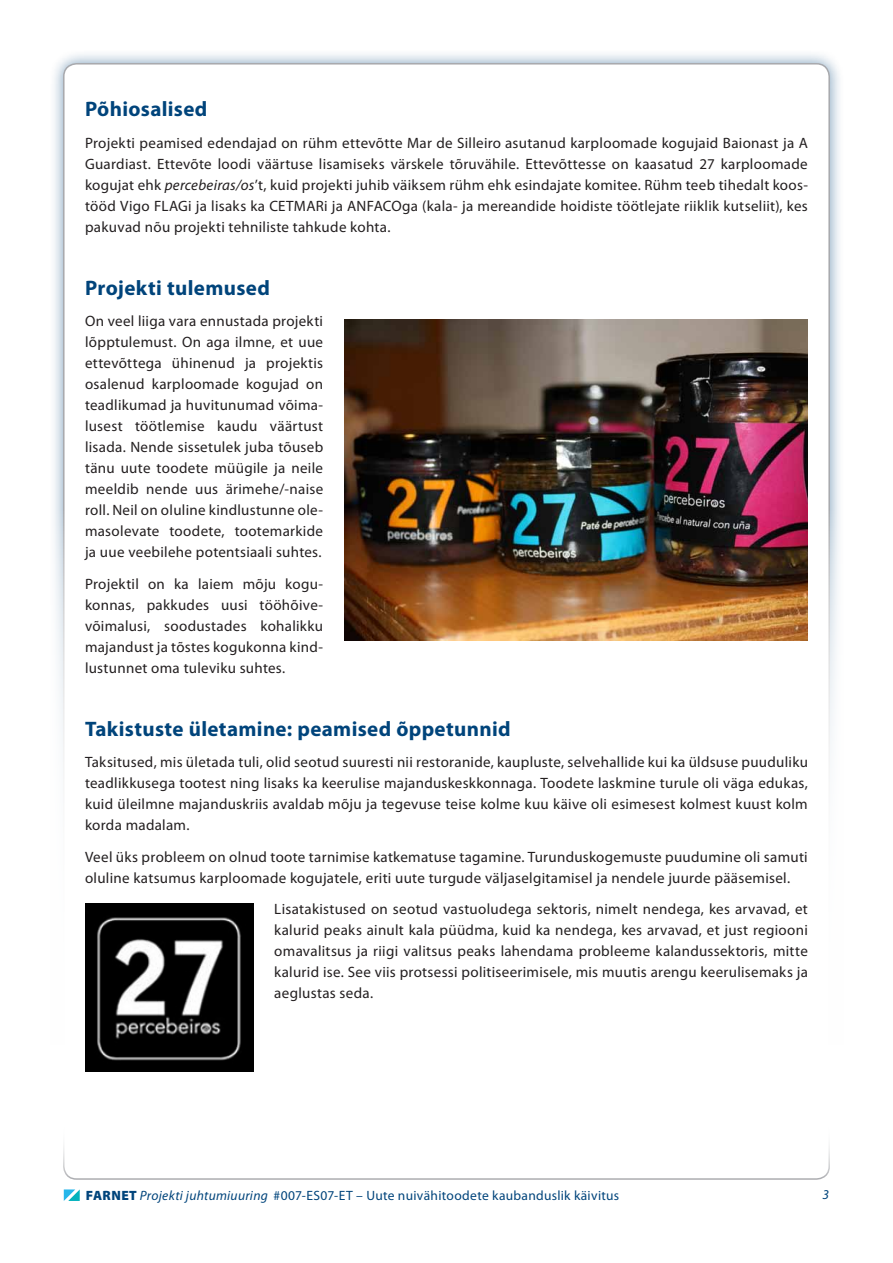
<style>
.page{position:relative;width:893px;height:1263px;background:#fff}
.page>*{position:absolute;margin:0;border:0;box-sizing:border-box;transform-origin:0 0}
.t1{font:700 21px "Myriad Pro";letter-spacing:.015em;color:#00447b}
.t2{font:15px/21px "Myriad Pro";letter-spacing:.02em;color:#231f20;text-align:justify}
.t3{font:13.5px "Myriad Pro";letter-spacing:.02em;color:#00447b}
.t4{font:italic 13.5px "Myriad Pro";color:#00447b}
.s1{font-style:italic}
.s2{font-weight:900}
</style>
<div class="page">
<div style="left:49px;top:49px;width:795px;height:1165px;background:#00447b;opacity:.5"></div>
<div style="left:64px;top:64px;width:765px;height:1135px;background:#fff;border-radius:13px"></div>
<div style="left:0;top:510px;width:893px;height:753px;background:#fff"></div>
<svg style="left:63px;top:1146px;width:767px;height:34px"></svg>
<svg style="left:64px;top:1189px;width:16px;height:12px"></svg>
<img style="left:344px;top:320px;width:464px;height:320px">
<img style="left:85px;top:903px;width:168px;height:168px">
<h1 class="t1" style="left:85px;top:95px;width:124px">Põhiosalised</h1>
<p class="t2" style="left:85px;top:132px;width:724px">Projekti peamised edendajad on rühm ettevõtte Mar de Silleiro asutanud karploomade kogujaid Baionast ja A Guardiast. Ettevõte loodi väärtuse lisamiseks värskele tõruvähile. Ettevõttesse on kaasatud 27 karploomade kogujat ehk <span class="s1">percebeiras/os</span>’t, kuid projekti juhib väiksem rühm ehk esindajate komitee. Rühm teeb tihedalt koos&shy;tööd Vigo FLAGi ja lisaks ka CETMARi ja ANFACOga (kala- ja mereandide hoidiste töötlejate riiklik kutseliit), kes pakuvad nõu projekti tehniliste tahkude kohta.</p>
<h1 class="t1" style="left:85px;top:274px;width:186px">Projekti tulemused</h1>
<p class="t2" style="left:85px;top:310px;width:240px">On veel liiga vara ennustada projekti lõpptulemust. On aga ilmne, et uue ettevõttega ühinenud ja projektis osalenud karploomade kogujad on teadlikumad ja huvitunumad võima&shy;lusest töötlemise kaudu väärtust lisada. Nende sissetulek juba tõuseb tänu uute toodete müügile ja neile meeldib nende uus ärimehe/-naise roll. Neil on oluline kindlustunne ole&shy;masolevate toodete, tootemarkide ja uue veebilehe potentsiaali suhtes.</p>
<p class="t2" style="left:85px;top:573px;width:240px">Projektil on ka laiem mõju kogu&shy;konnas, pakkudes uusi tööhõive&shy;võimalusi, soodustades kohalikku majandust ja tõstes kogukonna kind&shy;lustunnet oma tuleviku suhtes.</p>
<h1 class="t1" style="left:85px;top:715px;width:427px">Takistuste ületamine: peamised õppetunnid</h1>
<p class="t2" style="left:85px;top:751px;width:724px">Taksitused, mis ületada tuli, olid seotud suuresti nii restoranide, kaupluste, selvehallide kui ka üldsuse puuduliku teadlikkusega tootest ning lisaks ka keerulise majanduskeskkonnaga. Toodete laskmine turule oli väga edukas, kuid üleilmne majanduskriis avaldab mõju ja tegevuse teise kolme kuu käive oli esimesest kolmest kuust kolm korda madalam.</p>
<p class="t2" style="left:85px;top:846px;width:724px">Veel üks probleem on olnud toote tarnimise katkematuse tagamine. Turunduskogemuste puudumine oli samuti oluline katsumus karploomade kogujatele, eriti uute turgude väljaselgitamisel ja nendele juurde pääsemisel.</p>
<p class="t2" style="left:274px;top:898px;width:535px">Lisatakistused on seotud vastuoludega sektoris, nimelt nendega, kes arvavad, et kalurid peaks ainult kala püüdma, kuid ka nendega, kes arvavad, et just regiooni omavalitsus ja riigi valitsus peaks lahendama probleeme kalandussektoris, mitte kalurid ise. See viis protsessi politiseerimisele, mis muutis arengu keerulisemaks ja aeglustas seda.</p>
<p class="t3" style="left:86px;top:1187px;width:535px"><span class="s2">FARNET</span> <span class="s1">Projekti juhtumiuuring</span> #007-ES07-ET – Uute nuivähitoodete kaubanduslik käivitus</p>
<p class="t4" style="left:822px;top:1186px;width:8px">3</p>
</div>
